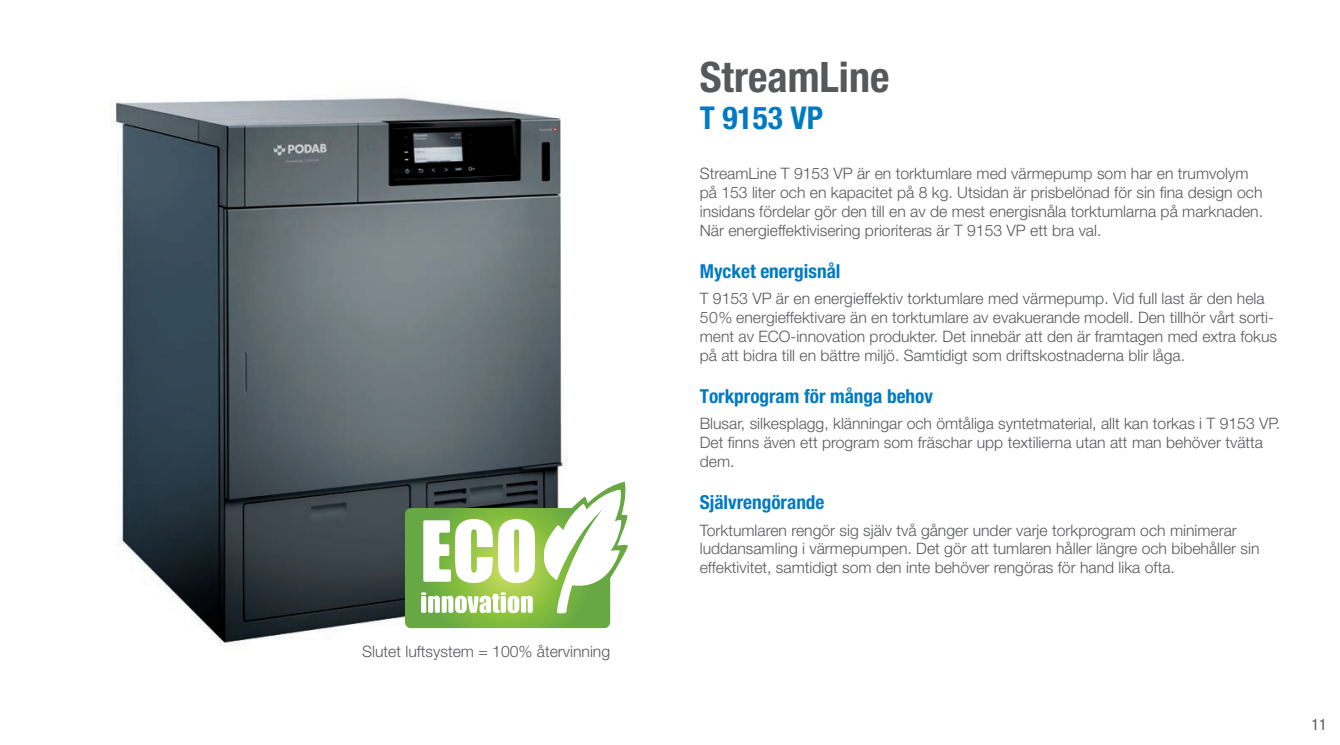
<style>
.page{position:relative;width:1340px;height:745px;background:#fff}
.page>*{position:absolute;margin:0;border:0;box-sizing:border-box;transform-origin:0 0}
.t1{font:700 condensed 42px "Helvetica Neue LT";color:#57585a}
.t2{font:700 condensed 31.5px "Helvetica Neue LT";color:#007ac2}
.t3{font:700 condensed 19.25px "Helvetica Neue LT";color:#007ac2}
.t4{font:300 15.75px/18.9px "Helvetica Neue LT Std";color:#57585a}
.t5{font:condensed 15.75px "Helvetica Neue LT";color:#57585a}
</style>
<div class="page">
<img style="left:111px;top:97px;width:475px;height:549px">
<svg style="left:405px;top:481px;width:223px;height:146px"></svg>
<p class="t4" style="left:362px;top:641px;width:249px">Slutet luftsystem = 100% återvinning</p>
<h1 class="t1" style="left:699px;top:52px;width:191px">StreamLine</h1>
<h2 class="t2" style="left:699px;top:98px;width:125px">T 9153 VP</h2>
<p class="t4" style="left:699px;top:163px;width:565px">StreamLine T 9153 VP är en torktumlare med värmepump som har en trumvolym på 153 liter och en kapacitet på 8 kg. Utsidan är prisbelönad för sin fina design och insidans fördelar gör den till en av de mest energisnåla torktumlarna på marknaden.<br>När energieffektivisering prioriteras är T 9153 VP ett bra val.</p>
<p class="t3" style="left:699px;top:259px;width:142px">Mycket energisnål</p>
<p class="t4" style="left:699px;top:288px;width:579px">T 9153 VP är en energieffektiv torktumlare med värmepump. Vid full last är den hela 50% energieffektivare än en torktumlare av evakuerande modell. Den tillhör vårt sorti&shy;ment av ECO-innovation produkter. Det innebär att den är framtagen med extra fokus på att bidra till en bättre miljö. Samtidigt som driftskostnaderna blir låga.</p>
<p class="t3" style="left:699px;top:384px;width:235px">Torkprogram för många behov</p>
<p class="t4" style="left:699px;top:413px;width:582px">Blusar, silkesplagg, klänningar och ömtåliga syntetmaterial, allt kan torkas i T 9153 VP.<br>Det finns även ett program som fräschar upp textilierna utan att man behöver tvätta dem.</p>
<p class="t3" style="left:699px;top:490px;width:126px">Självrengörande</p>
<p class="t4" style="left:699px;top:520px;width:561px">Torktumlaren rengör sig själv två gånger under varje torkprogram och minimerar luddansamling i värmepumpen. Det gör att tumlaren håller längre och bibehåller sin effektivitet, samtidigt som den inte behöver rengöras för hand lika ofta.</p>
<p class="t5" style="left:1311px;top:715px;width:17px">11</p>
</div>
